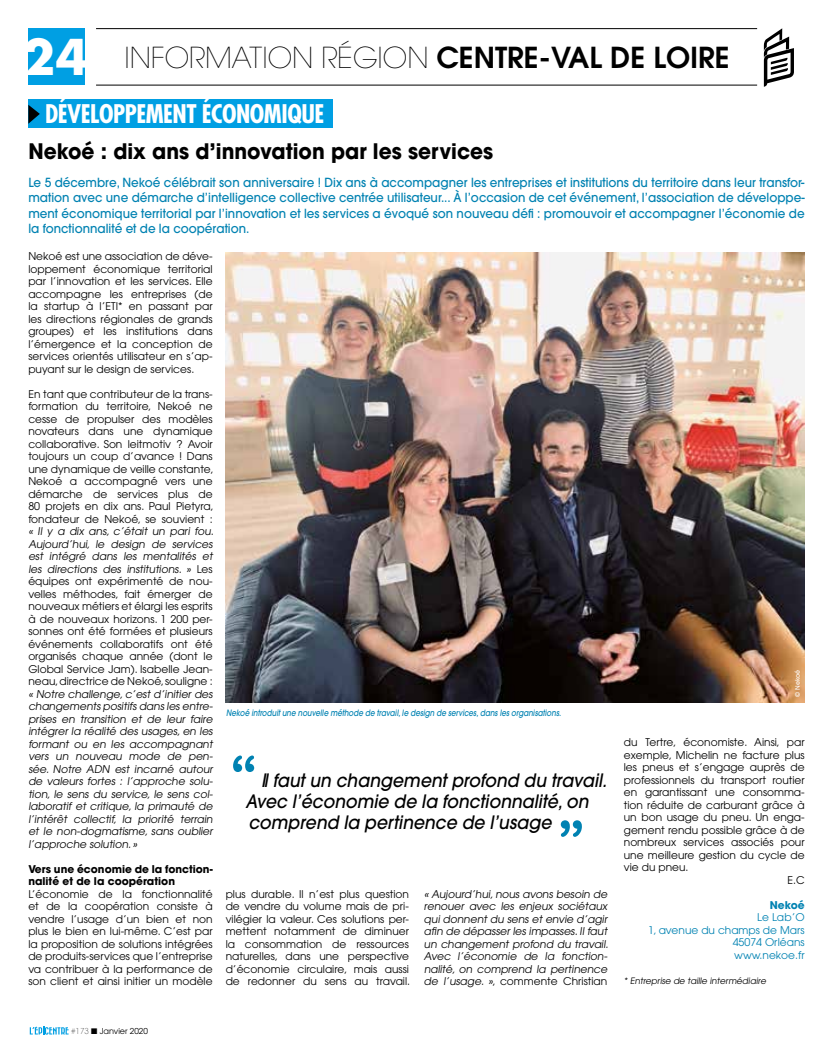
<style>
.page{position:relative;width:833px;height:1063px;background:#fff}
.page>*{position:absolute;margin:0;border:0;box-sizing:border-box;transform-origin:0 0}
.t1{font:56.5px "Arial Rounded MT Bold";color:#0082b2}
.t2{font:200 28.75px "Avant Garde";color:#000}
.t3{font:700 condensed 25px "Futura";letter-spacing:-.02em;color:#fff}
.t4{font:700 21.25px "Avant Garde";color:#000;scale:.95 1}
.t5{font:italic 500 18.38px/21.2px "Avant Garde";color:#000;scale:.94 1}
.t6{font:500 12.5px/15.6px "Avant Garde";color:#0082b2;text-align:justify;scale:.95 1}
.t7{font:10.62px/12.5px "Avant Garde";color:#000;text-align:justify}
.t8{font:10.62px/12.5px "Avant Garde";color:#0082b2;text-align:right}
.t9{font:700 10.62px/12.5px "Avant Garde";color:#000}
.t10{font:700 10.62px "Avant Garde";color:#0082b2}
.t11{font:italic 500 8.75px "Avant Garde";color:#0082b2;scale:.83 1}
.t12{font:8.75px "Avant Garde";color:#000}
.t13{font:8.12px "Avant Garde";color:#000}
.t14{font:500 6.25px "Avant Garde";color:#fff}
.s1{font-family:"Futura";font-weight:700;font-size:48px;color:#fff}
.s2{font-weight:600}
.s3{font-weight:200}
</style>
<div class="page">
<div style="left:28px;top:28px;width:57px;height:57px;background:#009fe3"></div>
<hr style="left:96px;top:28px;width:661px;height:1px;background:#000">
<hr style="left:96px;top:85px;width:661px;height:1px;background:#000">
<svg style="left:764px;top:28px;width:30px;height:59px"></svg>
<svg style="left:30px;top:1026px;width:39px;height:9px"></svg>
<div style="left:28px;top:99px;width:305px;height:29px;background:#009fe3"></div>
<svg style="left:28px;top:105px;width:12px;height:19px"></svg>
<img style="left:226px;top:252px;width:578px;height:451px">
<h2 class="t2" style="left:23px;top:41px;width:709px"><span class="s1">24</span> INFORMATION RÉGION <span class="s2">CENTRE-VAL DE LOIRE</span></h2>
<h3 class="t3" style="left:45px;top:97px;width:281px">DÉVELOPPEMENT ÉCONOMIQUE</h3>
<h3 class="t4" style="left:28px;top:138px;width:491px">Nekoé : dix ans d’innovation par les services</h3>
<p class="t6" style="left:28px;top:174px;width:818px">Le 5 décembre, Nekoé célébrait son anniversaire ! Dix ans à accompagner les entreprises et institutions du territoire dans leur transfor&shy;mation avec une démarche d’intelligence collective centrée utilisateur... À l’occasion de cet événement, l’association de développe&shy;ment économique territorial par l’innovation et les services a évoqué son nouveau défi : promouvoir et accompagner l’économie de la fonctionnalité et de la coopération.</p>
<p class="t7" style="left:28px;top:250px;width:186px">Nekoé est une association de déve&shy;loppement économique territorial par l’innovation et les services. Elle accompagne les entreprises (de la startup à l’ETI* en passant par les directions régionales de grands groupes) et les institutions dans l’émergence et la conception de services orientés utilisateur en s’ap&shy;puyant sur le design de services.</p>
<p class="t7" style="left:28px;top:388px;width:189px;text-align:left">En tant que contributeur de la trans&shy;formation du territoire, Nekoé ne cesse de propulser des modèles novateurs dans une dynamique collaborative. Son leitmotiv ? Avoir toujours un coup d’avance ! Dans une dynamique de veille constante, Nekoé a accompagné vers une démarche de services plus de 80 projets en dix ans. Paul Pietyra, fondateur de Nekoé, se souvient : « Il y a dix ans, c’était un pari fou.<br>Aujourd’hui, le design de services est intégré dans les mentalités et les directions des institutions. » L e s équipes ont expérimenté de nou&shy;velles méthodes, fait émerger de nouveaux métiers et élargi les esprits à de nouveaux horizons. 1 200 per&shy;sonnes ont été formées et plusieurs événements collaboratifs ont été organisés chaque année (dont le Global Service Jam). Isabelle Jean&shy;neau, directrice de Nekoé, souligne : « Notre challenge,c’est d’initier des changements positifs dans les entre&shy;prises en transition et de leur faire intégrer la réalité des usages,en les formant ou en les accompagnant vers un nouveau mode de pen&shy;sée. Notre ADN est incarné autour de valeurs fortes : l’approche solu&shy;tion, le sens du service, le sens col&shy;laboratif et critique, la primauté de l’intérêt collectif, la priorité terrain et le non-dogmatisme, sans oublier l’approche solution. »</p>
<p class="t9" style="left:28px;top:863px;width:186px">Vers une économie de la fonction&shy;nalité et de la coopération</p>
<p class="t7" style="left:28px;top:888px;width:186px">L’économie de la fonctionnalité et de la coopération consiste à vendre l’usage d’un bien et non plus le bien en lui-même. C’est par la proposition de solutions intégrées de produits-services que l’entreprise va contribuer à la performance de son client et ainsi initier un modèle</p>
<p class="t7" style="left:226px;top:887px;width:186px">plus durable. Il n’est plus question de vendre du volume mais de pri&shy;vilégier la valeur. Ces solutions per&shy;mettent notamment de diminuer la consommation de ressources naturelles, dans une perspective d’économie circulaire, mais aussi de redonner du sens au travail.</p>
<p class="t7" style="left:424px;top:887px;width:188px">« Aujourd’hui,nous avons besoin de renouer avec les enjeux sociétaux qui donnent du sens et envie d’agir afin de dépasser les impasses.Il faut un changement profond du travail.<br>Avec l’économie de la fonction&shy;nalité, on comprend la pertinence de l’usage. », commente Christian</p>
<p class="t11" style="left:226px;top:707px;width:405px">Nekoé introduit une nouvelle méthode de travail, le design de services, dans les organisations.</p>
<h1 class="t1" style="left:228px;top:743px;width:31px">‘‘</h1>
<h3 class="t5" style="left:246px;top:769px;width:386px;text-indent:15px">Il faut un changement profond du travail.<br>Avec l’économie de la fonctionnalité, on comprend la pertinence de l’usage</h3>
<h1 class="t1" style="left:556px;top:808px;width:31px">’’</h1>
<p class="t14" style="left:793px;top:697px;width:28px;rotate:-90deg">© Nekoé</p>
<p class="t7" style="left:624px;top:736px;width:182px">du Tertre, économiste. Ainsi, par</p>
<p class="t7" style="left:624px;top:749px;width:182px">exemple, Michelin ne facture plus</p>
<p class="t7" style="left:624px;top:761px;width:182px">les pneus et s’engage auprès de</p>
<p class="t7" style="left:624px;top:774px;width:182px">professionnels du transport routier</p>
<p class="t7" style="left:624px;top:786px;width:182px">en garantissant une consomma-</p>
<p class="t7" style="left:624px;top:799px;width:182px">tion réduite de carburant grâce à</p>
<p class="t7" style="left:624px;top:811px;width:182px">un bon usage du pneu. Un enga-</p>
<p class="t7" style="left:624px;top:824px;width:182px">gement rendu possible grâce à de</p>
<p class="t7" style="left:624px;top:836px;width:182px">nombreux services associés pour</p>
<p class="t7" style="left:624px;top:849px;width:182px">une meilleure gestion du cycle de</p>
<p class="t7" style="left:624px;top:861px;width:66px">vie du pneu.</p>
<p class="t7" style="left:787px;top:874px;width:19px">E.C</p>
<p class="t10" style="left:770px;top:898px;width:36px">Nekoé</p>
<p class="t8" style="left:648px;top:911px;width:158px">Le Lab’O<br>1, avenue du champs de Mars<br>45074 Orléans<br>www.nekoe.fr</p>
<p class="t12" style="left:624px;top:975px;width:145px">* Entreprise de taille intermédiaire</p>
<p class="t13" style="left:71px;top:1026px;width:78px"><span class="s3">#</span><span class="s3">173</span> ■ Janvier 2020</p>
</div>
